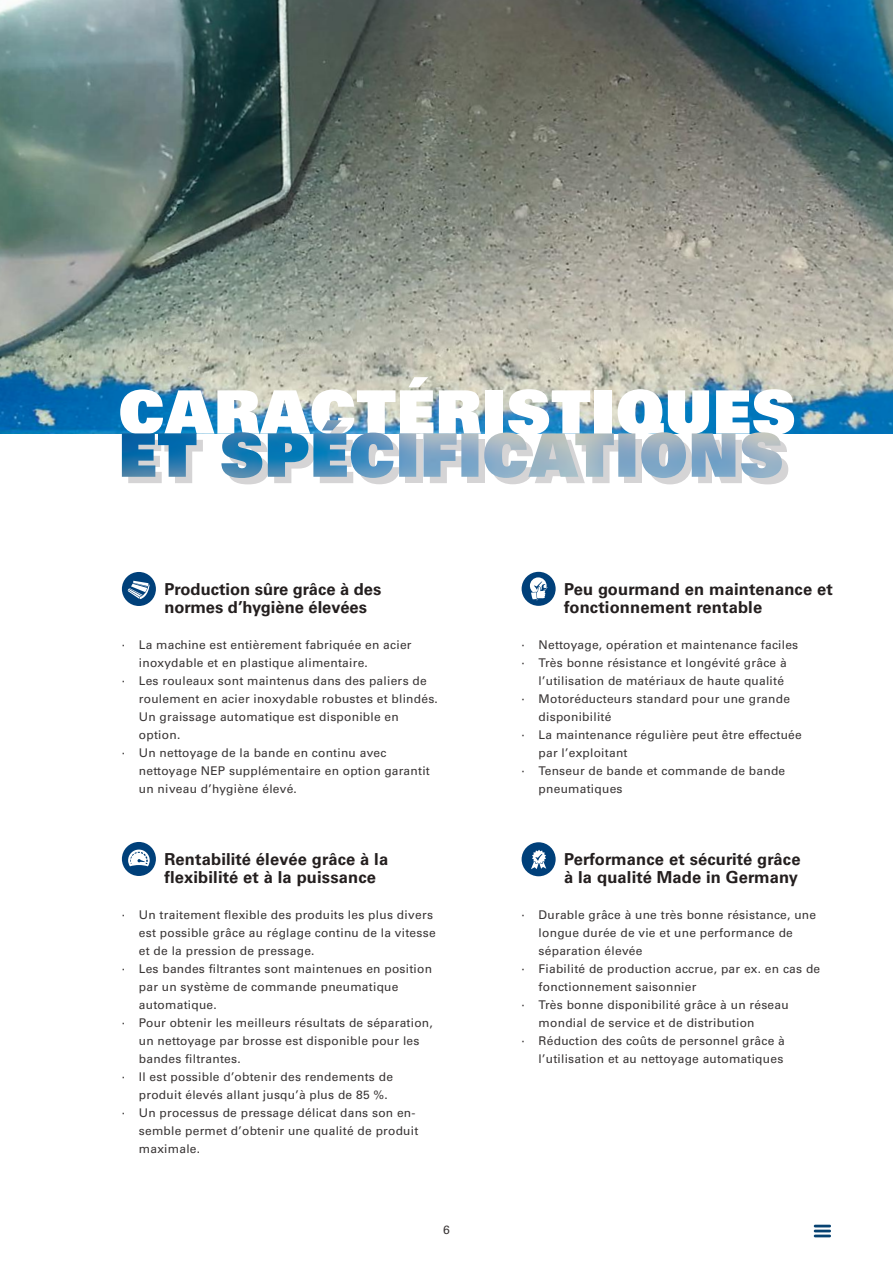
<style>
.page{position:relative;width:893px;height:1263px;background:#fff}
.page>*{position:absolute;margin:0;border:0;box-sizing:border-box;transform-origin:0 0}
.t1{font:60px "Univers LT Pro 85 X Black";letter-spacing:.02em;color:#fff}
.t2{font:60px "Univers LT Pro 85 X Black";letter-spacing:.02em;color:#d5d4d5}
.t3{font:700 16.5px/18px "Univers LT Pro 65";letter-spacing:.01em;color:#241f1f}
.t4{font:12px "Univers LT Pro 55 Roman";letter-spacing:.02em;color:#393535}
</style>
<div class="page">
<img style="left:0;top:0;width:893px;height:433px">
<svg style="left:814px;top:1225px;width:17px;height:2px"></svg>
<hr style="left:814px;top:1229px;width:17px;height:3px;background:#074271">
<hr style="left:814px;top:1234px;width:17px;height:3px;background:#074271">
<div style="left:122px;top:842px;width:34px;height:34px;background:#00407a;border-radius:50%"></div>
<svg style="left:128px;top:849px;width:22px;height:17px"></svg>
<div style="left:522px;top:572px;width:34px;height:34px;background:#00407a;border-radius:50%"></div>
<svg style="left:530px;top:577px;width:17px;height:23px"></svg>
<div style="left:522px;top:842px;width:34px;height:34px;background:#00407a;border-radius:50%"></div>
<svg style="left:531px;top:850px;width:15px;height:19px"></svg>
<div style="left:122px;top:572px;width:34px;height:34px;background:#00407a;border-radius:50%"></div>
<svg style="left:128px;top:581px;width:21px;height:18px"></svg>
<img style="left:122px;top:420px;width:660px;height:58px">
<h1 class="t1" style="left:119px;top:373px;width:678px">CARACTÉRISTIQUES</h1>
<h1 class="t2" style="left:125px;top:422px;width:666px">ET SPÉCIFICATIONS</h1>
<h2 class="t3" style="left:164px;top:580px;width:218px">Production sûre grâce à des normes d’hygiène élevées</h2>
<p class="t4" style="left:122px;top:637px;width:291px">∙ La machine est entièrement fabriquée en acier</p>
<p class="t4" style="left:139px;top:655px;width:231px">inoxydable et en plastique alimentaire.</p>
<p class="t4" style="left:122px;top:673px;width:306px">∙ Les rouleaux sont maintenus dans des paliers de</p>
<p class="t4" style="left:139px;top:691px;width:300px">roulement en acier inoxydable robustes et blindés.</p>
<p class="t4" style="left:139px;top:709px;width:261px">Un graissage automatique est disponible en</p>
<p class="t4" style="left:139px;top:727px;width:43px">option.</p>
<p class="t4" style="left:122px;top:745px;width:266px">∙ Un nettoyage de la bande en continu avec</p>
<p class="t4" style="left:139px;top:763px;width:293px">nettoyage NEP supplémentaire en option garantit</p>
<p class="t4" style="left:139px;top:781px;width:160px">un niveau d’hygiène élevé.</p>
<h2 class="t3" style="left:164px;top:850px;width:225px">Rentabilité élevée grâce à la flexibilité et à la puissance</h2>
<p class="t4" style="left:122px;top:907px;width:313px">∙ Un traitement flexible des produits les plus divers</p>
<p class="t4" style="left:139px;top:925px;width:298px">est possible grâce au réglage continu de la vitesse</p>
<p class="t4" style="left:139px;top:943px;width:177px">et de la pression de pressage.</p>
<p class="t4" style="left:122px;top:961px;width:312px">∙ Les bandes filtrantes sont maintenues en position</p>
<p class="t4" style="left:139px;top:979px;width:261px">par un système de commande pneumatique</p>
<p class="t4" style="left:139px;top:997px;width:79px">automatique.</p>
<p class="t4" style="left:122px;top:1015px;width:312px">∙ Pour obtenir les meilleurs résultats de séparation,</p>
<p class="t4" style="left:139px;top:1033px;width:282px">un nettoyage par brosse est disponible pour les</p>
<p class="t4" style="left:139px;top:1051px;width:103px">bandes filtrantes.</p>
<p class="t4" style="left:122px;top:1069px;width:273px">∙ Il est possible d’obtenir des rendements de</p>
<p class="t4" style="left:139px;top:1087px;width:250px">produit élevés allant jusqu’à plus de 85 %.</p>
<p class="t4" style="left:122px;top:1105px;width:295px">∙ Un processus de pressage délicat dans son en-</p>
<p class="t4" style="left:139px;top:1123px;width:281px">semble permet d’obtenir une qualité de produit</p>
<p class="t4" style="left:139px;top:1141px;width:63px">maximale.</p>
<p class="t4" style="left:443px;top:1221px;width:8px">6</p>
<h2 class="t3" style="left:564px;top:580px;width:270px">Peu gourmand en maintenance et fonctionnement rentable</h2>
<p class="t4" style="left:522px;top:637px;width:278px">∙ Nettoyage, opération et maintenance faciles</p>
<p class="t4" style="left:522px;top:655px;width:267px">∙ Très bonne résistance et longévité grâce à</p>
<p class="t4" style="left:539px;top:673px;width:247px">l’utilisation de matériaux de haute qualité</p>
<p class="t4" style="left:522px;top:691px;width:270px">∙ Motoréducteurs standard pour une grande</p>
<p class="t4" style="left:539px;top:709px;width:74px">disponibilité</p>
<p class="t4" style="left:522px;top:727px;width:282px">∙ La maintenance régulière peut être effectuée</p>
<p class="t4" style="left:539px;top:745px;width:90px">par l’exploitant</p>
<p class="t4" style="left:522px;top:763px;width:265px">∙ Tenseur de bande et commande de bande</p>
<p class="t4" style="left:539px;top:781px;width:85px">pneumatiques</p>
<h2 class="t3" style="left:564px;top:850px;width:238px">Performance et sécurité grâce à la qualité Made in Germany</h2>
<p class="t4" style="left:522px;top:907px;width:296px">∙ Durable grâce à une très bonne résistance, une</p>
<p class="t4" style="left:539px;top:925px;width:256px">longue durée de vie et une performance de</p>
<p class="t4" style="left:539px;top:943px;width:105px">séparation élevée</p>
<p class="t4" style="left:522px;top:961px;width:300px">∙ Fiabilité de production accrue, par ex. en cas de</p>
<p class="t4" style="left:539px;top:979px;width:159px">fonctionnement saisonnier</p>
<p class="t4" style="left:522px;top:997px;width:269px">∙ Très bonne disponibilité grâce à un réseau</p>
<p class="t4" style="left:539px;top:1015px;width:218px">mondial de service et de distribution</p>
<p class="t4" style="left:522px;top:1033px;width:265px">∙ Réduction des coûts de personnel grâce à</p>
<p class="t4" style="left:539px;top:1051px;width:246px">l’utilisation et au nettoyage automatiques</p>
</div>
